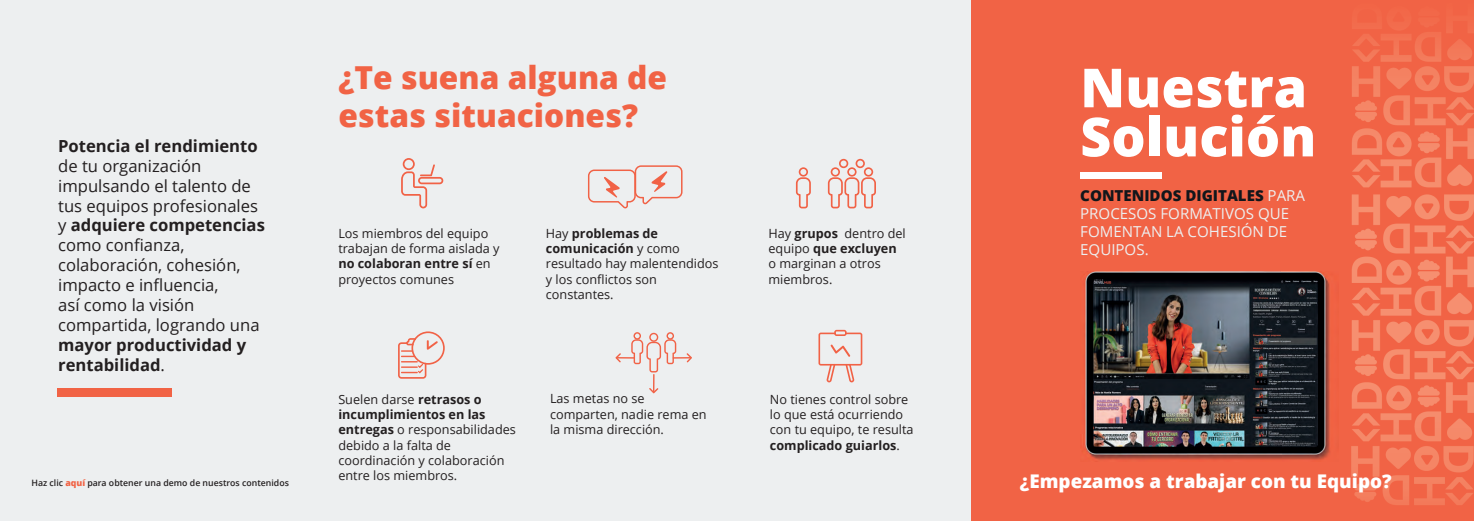
<style>
.page{position:relative;width:1474px;height:521px;background:#fff}
.page>*{position:absolute;margin:0;border:0;box-sizing:border-box;transform-origin:0 0}
.t1{font:800 53.9px/49.1px "Open Sans";color:#fff}
.t2{font:800 31.68px/38px "Open Sans";color:#f16345}
.t3{font:800 18.81px "Open Sans";color:#fff}
.t4{font:16.62px/19.9px "Open Sans";color:#231f20}
.t5{font:700 16.62px/19.9px "Open Sans";color:#231f20}
.t6{font:15.05px/18.1px "Open Sans";color:#edeff0}
.t7{font:12.69px/15.2px "Open Sans";color:#231f20}
.t8{font:600 8.75px "Open Sans";color:#231f20}
.s1{font-weight:700}
.s2{font-weight:400}
.s3{font-weight:800;color:#f16345}
.s4{font-weight:800;color:#11161b}
</style>
<div class="page">
<div style="left:0;top:0;width:1026px;height:521px;background:#edeff0"></div>
<div style="left:971px;top:0;width:502px;height:521px;background:#f16345"></div>
<div style="left:57px;top:388px;width:114px;height:9px;background:#f16345"></div>
<img style="left:1351px;top:28px;width:122px;height:477px">
<div style="left:1080px;top:172px;width:81px;height:7px;background:#fff"></div>
<img style="left:1083px;top:272px;width:247px;height:188px">
<svg style="left:401px;top:158px;width:42px;height:50px"></svg>
<svg style="left:588px;top:165px;width:94px;height:43px"></svg>
<svg style="left:796px;top:167px;width:14px;height:41px"></svg>
<svg style="left:827px;top:159px;width:49px;height:49px"></svg>
<svg style="left:398px;top:331px;width:47px;height:48px"></svg>
<svg style="left:615px;top:332px;width:77px;height:61px"></svg>
<svg style="left:818px;top:330px;width:44px;height:52px"></svg>
<h3 class="t5" style="left:58px;top:135px;width:201px">Potencia el rendimiento</h3>
<h3 class="t4" style="left:58px;top:155px;width:208px">de tu organización impulsando el talento de tus equipos profesionales y <span class="s1">adquiere competencias </span>como confianza, colaboración, cohesión, impacto e influencia,<br>así como la visión compartida, logrando una</h3>
<h3 class="t5" style="left:58px;top:335px;width:190px">mayor productividad y rentabilidad<span class="s2">.</span></h3>
<p class="t8" style="left:32px;top:477px;width:259px">Haz clic <span class="s3">aquí</span> para obtener una demo de nuestros contenidos</p>
<h2 class="t2" style="left:338px;top:57px;width:330px">¿Te suena alguna de estas situaciones?</h2>
<p class="t7" style="left:338px;top:225px;width:163px">Los miembros del equipo trabajan de forma aislada y <span class="s1">no colaboran entre sí</span> en proyectos comunes</p>
<p class="t7" style="left:546px;top:225px;width:174px">Hay <span class="s1">problemas de comunicación</span> y como resultado hay malentendidos y los conflictos son constantes.</p>
<p class="t7" style="left:338px;top:391px;width:179px">Suelen darse <span class="s1">retrasos o incumplimientos en las entregas</span> o responsabilidades debido a la falta de coordinación y colaboración entre los miembros.</p>
<p class="t7" style="left:550px;top:391px;width:158px">Las metas no se comparten, nadie rema en la misma dirección.</p>
<p class="t7" style="left:768px;top:225px;width:139px">Hay <span class="s1">grupos</span> dentro del equipo <span class="s1">que excluyen </span>o marginan a otros miembros.</p>
<p class="t7" style="left:770px;top:391px;width:145px">No tienes control sobre lo que está ocurriendo con tu equipo, te resulta <span class="s1">complicado guiarlos</span>.</p>
<h1 class="t1" style="left:1080px;top:62px;width:238px">Nuestra<br>Solución</h1>
<p class="t6" style="left:1080px;top:186px;width:226px"><span class="s4">CONTENIDOS DIGITALES</span> PARA<br>PROCESOS FORMATIVOS QUE<br>FOMENTAN LA COHESIÓN DE<br>EQUIPOS.</p>
<h3 class="t3" style="left:1019px;top:468px;width:373px">¿Empezamos a trabajar con tu Equipo?</h3>
</div>
